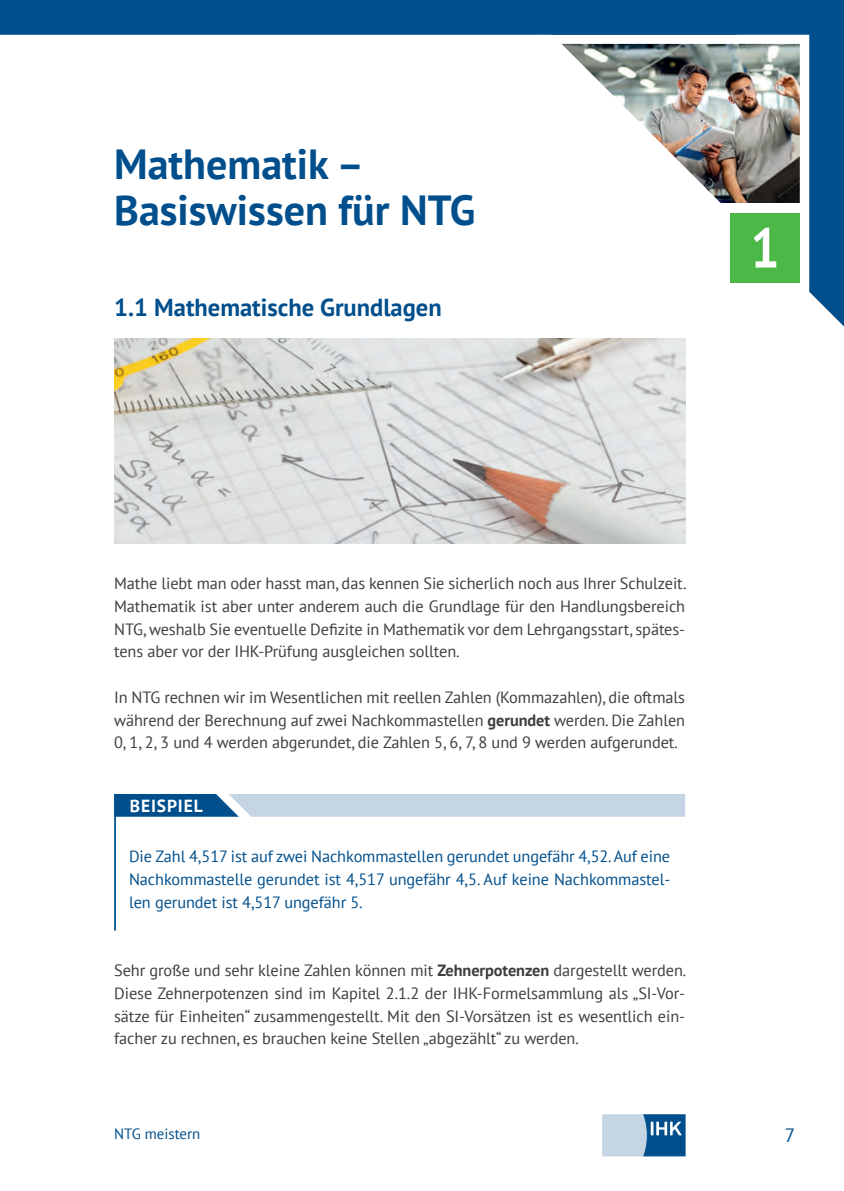
<style>
.page{position:relative;width:844px;height:1191px;background:#fff}
.page>*{position:absolute;margin:0;border:0;box-sizing:border-box;transform-origin:0 0}
.t1{font:700 56px "PT Sans";color:#fff;scale:.93 1}
.Überschrift_1{font:700 42px/45.5px "PT Sans";color:#004f8c}
.Überschrift_1_1{font:700 24.5px "PT Sans";color:#004f8c}
.t2{font:19.25px "PT Sans";color:#004f8c}
.t3{font:700 17.5px "PT Sans";letter-spacing:.05em;color:#fff}
.Fließtext_grau{font:16.28px/22.8px "PT Sans";letter-spacing:-.005em;color:#3e3e3f;text-align:justify}
.Fließtext_Beispiel_b{font:16.28px/22.8px "PT Sans";letter-spacing:-.005em;color:#004f8c}
.t4{font:14.88px "PT Sans";color:#004f8c}
.s1{font-weight:700}
</style>
<div class="page">
<svg style="left:602px;top:1114px;width:83px;height:42px"></svg>
<img style="left:114px;top:341px;width:571px;height:202px">
<hr style="left:114px;top:794px;width:2px;height:136px;background:#004f8c">
<svg style="left:116px;top:794px;width:569px;height:22px"></svg>
<svg style="left:0;top:0;width:844px;height:341px"></svg>
<p class="Überschrift_1" style="left:114px;top:141px;width:363px">Mathematik –<br>Basiswissen für NTG</p>
<p class="Überschrift_1_1" style="left:114px;top:291px;width:329px">1.1 Mathematische Grundlagen</p>
<h1 class="t1" style="left:750px;top:211px;width:33px">1</h1>
<p class="Fließtext_grau" style="left:114px;top:571px;width:573px">Mathe liebt man oder hasst man, das kennen Sie sicherlich noch aus Ihrer Schulzeit.<br>Mathematik ist aber unter anderem auch die Grundlage für den Handlungsbereich NTG, weshalb Sie eventuelle Defizite in Mathematik vor dem Lehrgangsstart, spätes&shy;tens aber vor der IHK-Prüfung ausgleichen sollten.</p>
<p class="Fließtext_grau" style="left:114px;top:685px;width:572px">In NTG rechnen wir im Wesentlichen mit reellen Zahlen (Kommazahlen), die oftmals während der Berechnung auf zwei Nachkommastellen <span class="s1">gerundet</span> werden. Die Zahlen 0, 1, 2, 3 und 4 werden abgerundet, die Zahlen 5, 6, 7, 8 und 9 werden aufgerundet.</p>
<p class="t3" style="left:130px;top:794px;width:74px">BEISPIEL</p>
<p class="Fließtext_Beispiel_b" style="left:129px;top:844px;width:542px">Die Zahl 4,517 ist auf zwei Nachkommastellen gerundet ungefähr 4,52. Auf eine</p>
<p class="Fließtext_Beispiel_b" style="left:129px;top:867px;width:542px">Nachkommastelle gerundet ist 4,517 ungefähr 4,5. Auf keine Nachkommastel&shy;len gerundet ist 4,517 ungefähr 5.</p>
<p class="Fließtext_grau" style="left:114px;top:958px;width:573px;text-align:left">Sehr große und sehr kleine Zahlen können mit <span class="s1">Zehnerpotenzen</span> dargestellt werden.<br>Diese Zehnerpotenzen sind im Kapitel 2.1.2 der IHK-Formelsammlung als „SI-Vor&shy;sätze für Einheiten“ zusammengestellt. Mit den SI-Vorsätzen ist es wesentlich ein&shy;facher zu rechnen, es brauchen keine Stellen „abgezählt“ zu werden.</p>
<p class="t4" style="left:114px;top:1124px;width:88px">NTG meistern</p>
<p class="t2" style="left:784px;top:1122px;width:12px">7</p>
</div>
